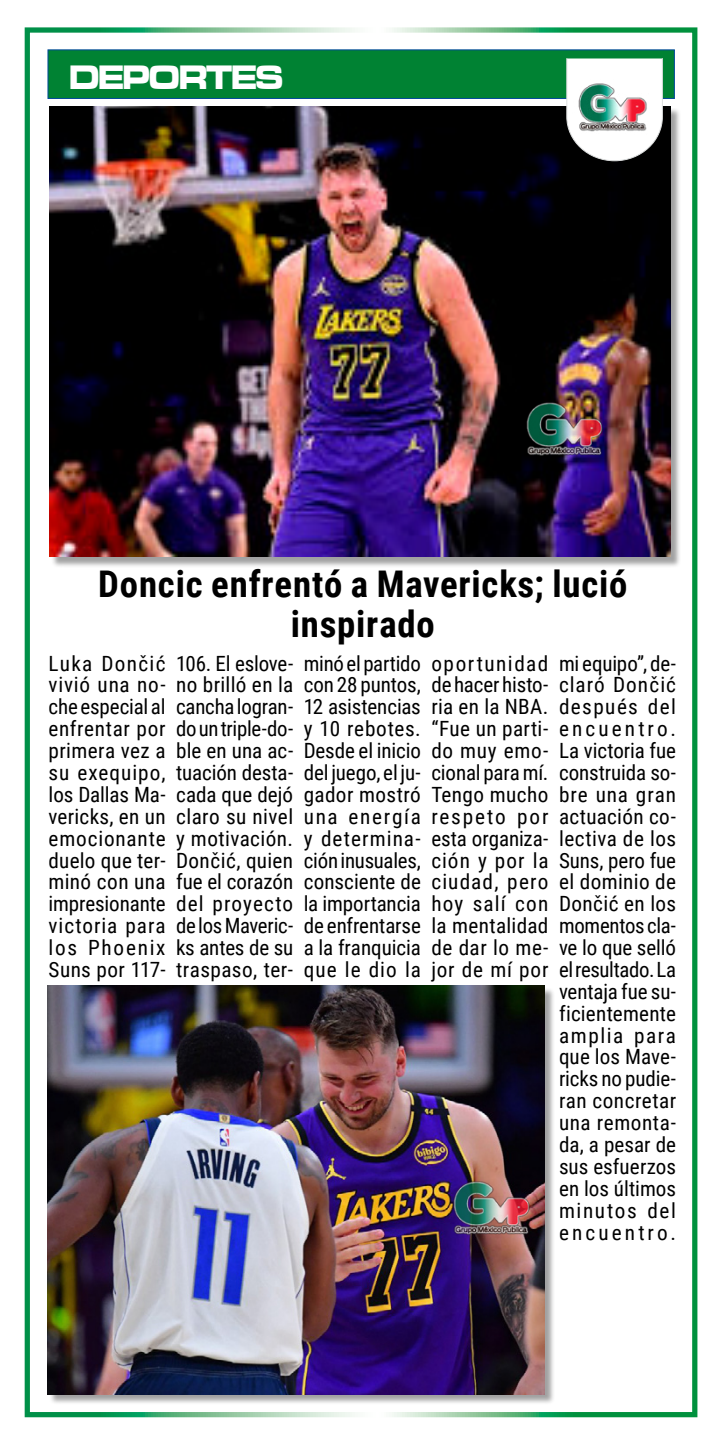
<style>
.page{position:relative;width:720px;height:1439px;background:#fff}
.page>*{position:absolute;margin:0;border:0;box-sizing:border-box;transform-origin:0 0}
.t1{font:700 36.75px/39.4px "Roboto Condensed";letter-spacing:.02em;color:#000;text-align:center}
.t2{font:35px "Microgramma D Bold Exte";letter-spacing:-.03em;color:#fff;scale:.9 1}
.t3{font:21px/21.9px "Roboto Condensed";letter-spacing:.015em;color:#000;text-align:justify}
</style>
<div class="page">
<div style="left:25px;top:27px;width:672px;height:1390px;border:5px solid #fff"></div>
<div style="left:51px;top:108px;width:629px;height:459px;background:#000;opacity:.37"></div>
<img style="left:50px;top:106px;width:620px;height:450px">
<div style="left:47px;top:49px;width:627px;height:50px;background:#008233;border:1px solid #00499a"></div>
<svg style="left:566px;top:58px;width:96px;height:103px"></svg>
<div style="left:49px;top:987px;width:506px;height:418px;background:#000;opacity:.37"></div>
<img style="left:48px;top:985px;width:496px;height:409px">
<img style="left:511px;top:373px;width:110px;height:110px">
<img style="left:438px;top:1152px;width:110px;height:109px">
<h2 class="t2" style="left:69px;top:54px;width:239px">DEPORTES</h2>
<h1 class="t1" style="left:98px;top:563px;width:530px">Doncic enfrentó a Mavericks; lució inspirado</h1>
<p class="t3" style="left:48px;top:651px;width:119px">Luka Dončić vivió una no&shy;che especial al enfrentar por primera vez a su exequipo, los Dallas Ma&shy;vericks, en un emocionante duelo que ter&shy;minó con una impresionante victoria para los Phoenix Suns por 117-</p>
<p class="t3" style="left:176px;top:651px;width:119px">106. El eslove&shy;no brilló en la cancha logran&shy;do un triple-do&shy;ble en una ac&shy;tuación desta&shy;cada que dejó claro su nivel y motivación.<br>Dončić, quien fue el corazón del proyecto de los Maveric&shy;ks antes de su traspaso, ter-</p>
<p class="t3" style="left:303px;top:651px;width:119px">minó el partido con 28 puntos, 12 asistencias y 10 rebotes.<br>Desde el inicio del juego, el ju&shy;gador mostró una energía y determina&shy;ción inusuales, consciente de la importancia de enfrentarse a la franquicia que le dio la</p>
<p class="t3" style="left:431px;top:651px;width:119px">oportunidad de hacer histo&shy;ria en la NBA. “Fue un parti&shy;do muy emo&shy;cional para mí.<br>Tengo mucho respeto por esta organiza&shy;ción y por la ciudad, pero hoy salí con la mentalidad de dar lo me&shy;jor de mí por</p>
<p class="t3" style="left:558px;top:651px;width:119px">mi equipo”, de&shy;claró Dončić después del encuentro.<br>La victoria fue construida so&shy;bre una gran actuación co&shy;lectiva de los Suns, pero fue el dominio de Dončić en los momentos cla&shy;ve lo que selló el resultado. La ventaja fue su&shy;ficientemente amplia para que los Mave&shy;ricks no pudie&shy;ran concretar una remonta&shy;da, a pesar de sus esfuerzos en los últimos minutos del encuentro.</p>
</div>
